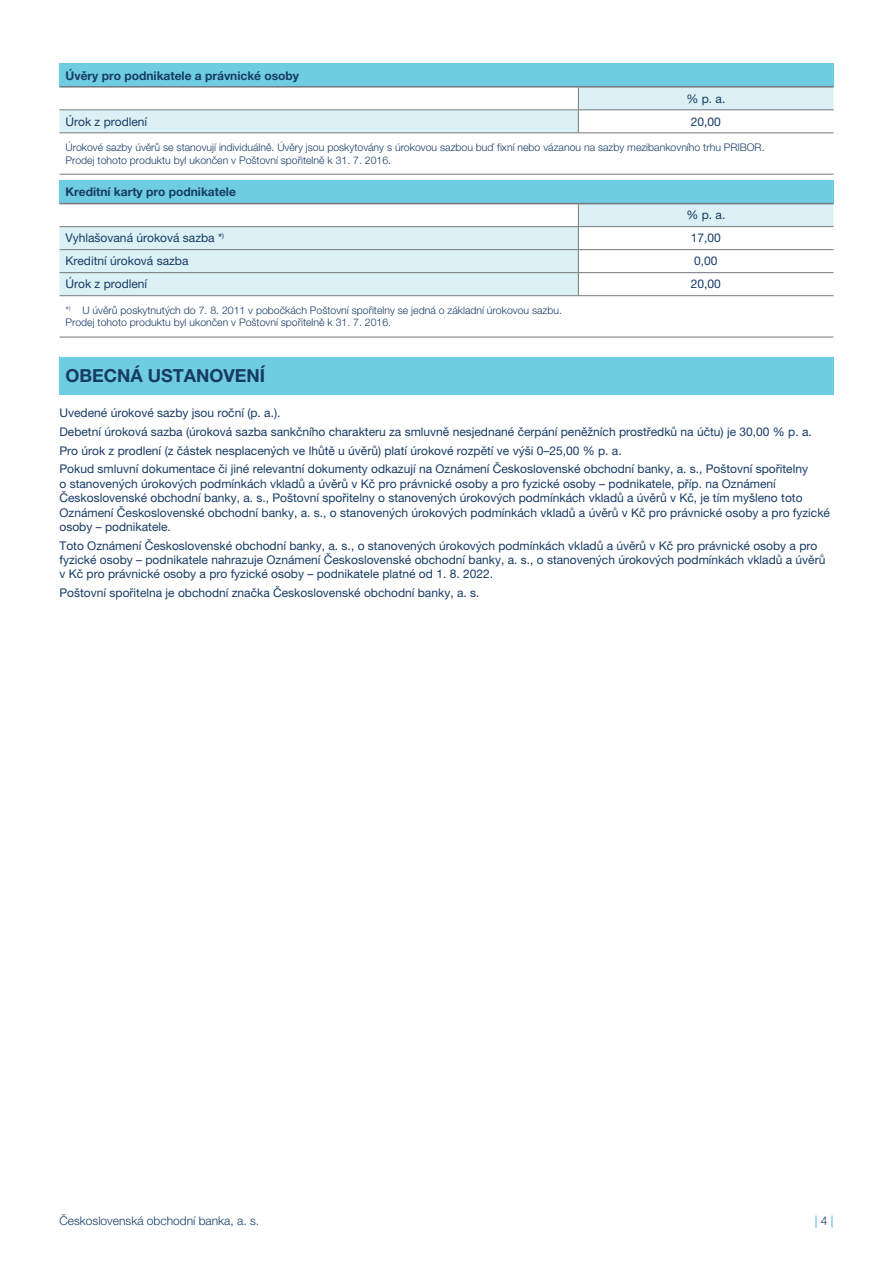
<style>
.page{position:relative;width:893px;height:1263px;background:#fff}
.page>*{position:absolute;margin:0;border:0;box-sizing:border-box;transform-origin:0 0}
.t1{font:700 18px "Helvetica Neue LT Pro";color:#173b66}
.t2{font:12px/14.4px "Helvetica Neue LT Pro";color:#173b66}
.t3{font:700 12px "Helvetica Neue LT Pro";color:#173b66}
.t4{font:300 12px "Helvetica Neue LT Pro";color:#173b66}
.t5{font:300 12px "Helvetica Neue LT Pro";color:#009bcc}
.t6{font:300 10.5px/12.6px "Helvetica Neue LT Pro";color:#173b66}
.s1{color:#173b66}
</style>
<div class="page">
<div style="left:60px;top:64px;width:773px;height:23px;background:#6ecce3"></div>
<hr style="left:60px;top:86px;width:773px;height:2px;background:#74787a">
<hr style="left:60px;top:174px;width:773px;height:1px;background:#74787a">
<svg style="left:60px;top:87px;width:773px;height:45px"></svg>
<hr style="left:60px;top:132px;width:773px;height:1px;background:#74787a">
<div style="left:60px;top:181px;width:773px;height:23px;background:#6ecce3"></div>
<svg style="left:60px;top:204px;width:773px;height:91px;fill:#dcf1f5"></svg>
<hr style="left:60px;top:226px;width:773px;height:1px;background:#74787a">
<hr style="left:60px;top:249px;width:773px;height:1px;background:#74787a">
<hr style="left:60px;top:203px;width:773px;height:1px;background:#74787a">
<hr style="left:60px;top:337px;width:773px;height:1px;background:#74787a">
<hr style="left:60px;top:272px;width:773px;height:1px;background:#74787a">
<svg style="left:578px;top:204px;width:1px;height:91px"></svg>
<hr style="left:60px;top:295px;width:773px;height:1px;background:#74787a">
<div style="left:60px;top:356px;width:773px;height:39px;background:#6ecce3"></div>
<hr style="left:60px;top:355px;width:773px;height:2px;background:#fff">
<p class="t3" style="left:66px;top:71px;width:235px">Úvěry pro podnikatele a právnické osoby</p>
<p class="t2" style="left:686px;top:91px;width:40px">% p. a.</p>
<p class="t2" style="left:66px;top:114px;width:83px">Úrok z prodlení</p>
<p class="t2" style="left:691px;top:114px;width:32px">20,00</p>
<p class="t6" style="left:66px;top:141px;width:700px">Úrokové sazby úvěrů se stanovují individuálně. Úvěry jsou poskytovány s úrokovou sazbou buď fixní nebo vázanou na sazby mezibankovního trhu PRIBOR.<br>Prodej tohoto produktu byl ukončen v Poštovní spořitelně k 31. 7. 2016.</p>
<p class="t3" style="left:66px;top:188px;width:172px">Kreditní karty pro podnikatele</p>
<p class="t2" style="left:686px;top:208px;width:40px">% p. a.</p>
<p class="t2" style="left:66px;top:231px;width:160px">Vyhlašovaná úroková sazba *<sup>)</sup></p>
<p class="t2" style="left:691px;top:231px;width:32px">17,00</p>
<p class="t2" style="left:66px;top:254px;width:124px">Kreditní úroková sazba</p>
<p class="t2" style="left:694px;top:254px;width:25px">0,00</p>
<p class="t2" style="left:66px;top:277px;width:83px">Úrok z prodlení</p>
<p class="t2" style="left:691px;top:277px;width:32px">20,00</p>
<p class="t6" style="left:66px;top:304px;width:498px">*<sup>)</sup> U úvěrů poskytnutých do 7. 8. 2011 v pobočkách Poštovní spořitelny se jedná o základní úrokovou sazbu.<br>Prodej tohoto produktu byl ukončen v Poštovní spořitelně k 31. 7. 2016.</p>
<h1 class="t1" style="left:66px;top:369px;width:201px">OBECNÁ USTANOVENÍ</h1>
<p class="t2" style="left:60px;top:404px;width:754px;line-height:18.6px">Uvedené úrokové sazby jsou roční (p. a.).<br>Debetní úroková sazba (úroková sazba sankčního charakteru za smluvně nesjednané čerpání peněžních prostředků na účtu) je 30,00 % p. a.<br>Pro úrok z prodlení (z částek nesplacených ve lhůtě u úvěrů) platí úrokové rozpětí ve výši 0–25,00 % p. a.<br>Pokud smluvní dokumentace či jiné relevantní dokumenty odkazují na Oznámení Československé obchodní banky, a. s., Poštovní spořitelny</p>
<p class="t2" style="left:60px;top:476px;width:772px">o stanovených úrokových podmínkách vkladů a úvěrů v Kč pro právnické osoby a pro fyzické osoby – podnikatele, příp. na Oznámení Československé obchodní banky, a. s., Poštovní spořitelny o stanovených úrokových podmínkách vkladů a úvěrů v Kč, je tím myšleno toto Oznámení Československé obchodní banky, a. s., o stanovených úrokových podmínkách vkladů a úvěrů v Kč pro právnické osoby a pro fyzické osoby – podnikatele.</p>
<p class="t2" style="left:60px;top:538px;width:767px">Toto Oznámení Československé obchodní banky, a. s., o stanovených úrokových podmínkách vkladů a úvěrů v Kč pro právnické osoby a pro fyzické osoby – podnikatele nahrazuje Oznámení Československé obchodní banky, a. s., o stanovených úrokových podmínkách vkladů a úvěrů v Kč pro právnické osoby a pro fyzické osoby – podnikatele platné od 1. 8. 2022.</p>
<p class="t2" style="left:60px;top:586px;width:421px">Poštovní spořitelna je obchodní značka Československé obchodní banky, a. s.</p>
<p class="t4" style="left:60px;top:1213px;width:201px">Československá obchodní banka, a. s.</p>
<p class="t5" style="left:815px;top:1213px;width:20px">| <span class="s1">4</span> |</p>
</div>
